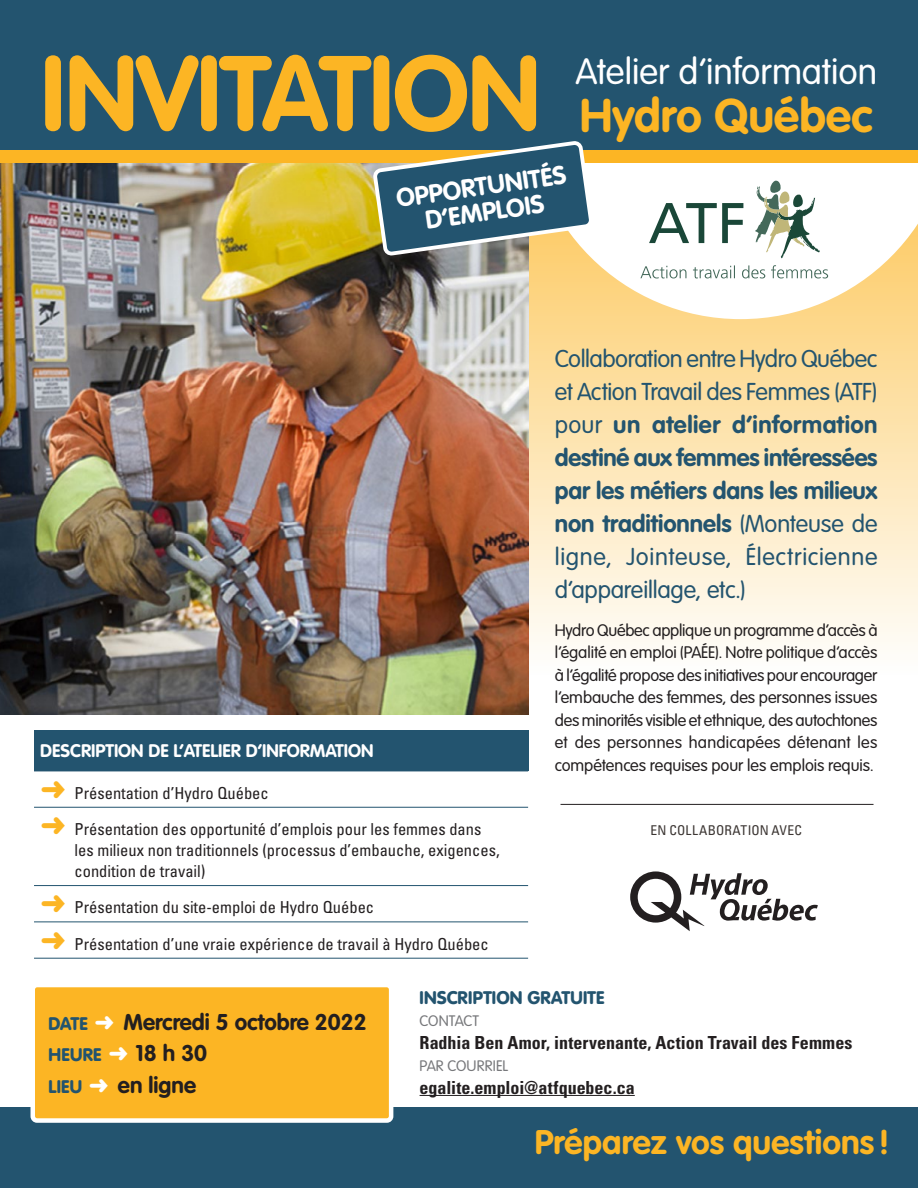
<style>
.page{position:relative;width:918px;height:1188px;background:#fff}
.page>*{position:absolute;margin:0;border:0;box-sizing:border-box;transform-origin:0 0}
.Normal__Web{font:700 104.85px "VAG Rounded Std";letter-spacing:-.015em;color:#fcb524}
.Normal__Web-2{font:700 46.5px "VAG Rounded Std";color:#fcb524}
.Normal__Web-3{font:300 36px "VAG Rounded Std";color:#fff}
.Normal__Web-4{font:700 33.75px "VAG Rounded Std";color:#fcb524}
.Normal__Web-5{font:700 25.5px/26px "VAG Rounded Std";color:#fff;text-align:center}
.t1{font:300 24px/33px "VAG Rounded Std";letter-spacing:.02em;color:#23546f;text-align:justify}
.Normal__Web-6{font:700 22.5px "VAG Rounded Std";color:#231f20}
.Normal__Web-7{font:700 condensed 18px "Univers LT Std";color:#231f20}
.t2{font:700 18px "VAG Rounded Std";color:#fff}
.Normal__Web-8{font:900 18px "VAG Rounded Std";letter-spacing:.01em;color:#23546f}
.t3{font:300 16.5px/22.5px "VAG Rounded Std";letter-spacing:-.005em;color:#231f20;text-align:justify}
.List_Paragraph{font:condensed 16.5px/21px "Univers LT Std";color:#231f20}
.Normal__Web-9{font:300 15px "VAG Rounded Std";letter-spacing:.01em;color:#77787b}
.Normal__Web-10{font:condensed 13.5px "Univers LT Std";letter-spacing:.015em;color:#3c3633}
.s1{color:#fcb524}
.s2{font-weight:700}
.s3{font-weight:900;font-size:18px;color:#23546f}
.s4{color:#fff}
.s5{font-weight:700;font-size:22.5px;color:#231f20}
</style>
<div class="page">
<svg style="left:528px;top:319px;width:390px;height:359px;background:#fce9c2"></svg>
<img style="left:0;top:162px;width:528px;height:553px">
<svg style="left:528px;top:162px;width:390px;height:157px"></svg>
<div style="left:0;top:0;width:918px;height:150px;background:#23546f"></div>
<div style="left:0;top:1108px;width:918px;height:80px;background:#23546f"></div>
<div style="left:33px;top:985px;width:358px;height:136px;background:#fcb524;border-radius:4px"></div>
<div style="left:31px;top:983px;width:362px;height:140px;border:4px solid #fff;border-radius:4px"></div>
<hr style="left:420px;top:1095px;width:215px;height:1px;background:#231f20">
<hr style="left:561px;top:804px;width:313px;height:1px;background:#231f20">
<div style="left:0;top:150px;width:918px;height:12px;background:#fcb524"></div>
<svg style="left:640px;top:265px;width:188px;height:13px"></svg>
<svg style="left:755px;top:181px;width:65px;height:77px"></svg>
<svg style="left:649px;top:203px;width:94px;height:40px"></svg>
<svg style="left:375px;top:141px;width:218px;height:115px"></svg>
<div style="left:34px;top:730px;width:494px;height:41px;background:#23546f"></div>
<hr style="left:34px;top:771px;width:494px;height:1px;background:#23546f">
<hr style="left:34px;top:807px;width:494px;height:1px;background:#23546f">
<hr style="left:34px;top:885px;width:494px;height:1px;background:#23546f">
<hr style="left:34px;top:922px;width:494px;height:1px;background:#23546f">
<hr style="left:34px;top:958px;width:494px;height:1px;background:#23546f">
<svg style="left:630px;top:871px;width:188px;height:60px"></svg>
<p class="Normal__Web" style="left:40px;top:32px;width:501px">INVITATION</p>
<p class="Normal__Web-5" style="left:395px;top:186px;width:173px;rotate:-8deg">OPPORTUNITÉS<br>D’EMPLOIS</p>
<p class="Normal__Web-3" style="left:575px;top:51px;width:303px">Atelier d’information</p>
<p class="Normal__Web-2" style="left:580px;top:88px;width:294px">Hydro Québec</p>
<p class="t2" style="left:40px;top:741px;width:335px">DESCRIPTION DE L’ATELIER D’INFORMATION</p>
<p class="List_Paragraph" style="left:41px;top:782px;width:230px"><span class="s1">➜</span> Présentation d’Hydro Québec</p>
<p class="List_Paragraph" style="left:75px;top:818px;width:427px;text-indent:-34px"><span class="s1">➜</span> Présentation des opportunité d’emplois pour les femmes dans les milieux non traditionnels (processus d’embauche, exigences, condition de travail)</p>
<p class="List_Paragraph" style="left:41px;top:897px;width:335px"><span class="s1">➜</span> Présentation du site-emploi de Hydro Québec</p>
<p class="List_Paragraph" style="left:41px;top:933px;width:449px"><span class="s1">➜</span> Présentation d’une vraie expérience de travail à Hydro Québec</p>
<p class="t1" style="left:555px;top:343px;width:324px">Collaboration entre Hydro Québec et Action Travail des Femmes (ATF) pour <span class="s2">un atelier d’information destiné aux femmes intéressées par les métiers dans les milieux non traditionnels</span> (Monteuse de ligne, Jointeuse, Électricienne d’appareillage, etc.)</p>
<p class="t3" style="left:555px;top:619px;width:324px">Hydro Québec applique un programme d’accès à l’égalité en emploi (PAÉE). Notre politique d’accès à l’égalité propose des initiatives pour encourager l’embauche des femmes, des personnes issues des minorités visible et ethnique, des autochtones et des personnes handicapées détenant les compétences requises pour les emplois requis.</p>
<p class="Normal__Web-10" style="left:651px;top:821px;width:153px">EN COLLABORATION AVEC</p>
<p class="Normal__Web-6" style="left:49px;top:1008px;width:320px"><span class="s3">DATE</span> <span class="s4">➜</span> Mercredi 5 octobre 2022</p>
<p class="Normal__Web-8" style="left:49px;top:1044px;width:160px">HEURE <span class="s4">➜</span> <span class="s5">18 h 30</span></p>
<p class="Normal__Web-6" style="left:49px;top:1071px;width:149px"><span class="s3">LIEU</span> <span class="s4">➜</span> en ligne</p>
<p class="Normal__Web-8" style="left:420px;top:986px;width:186px">INSCRIPTION GRATUITE</p>
<p class="Normal__Web-9" style="left:420px;top:1012px;width:61px">CONTACT</p>
<p class="Normal__Web-7" style="left:420px;top:1031px;width:434px">Radhia Ben Amor, intervenante, Action Travail des Femmes</p>
<p class="Normal__Web-9" style="left:420px;top:1057px;width:90px">PAR COURRIEL</p>
<p class="Normal__Web-7" style="left:420px;top:1076px;width:217px">egalite.emploi@atfquebec.ca</p>
<p class="Normal__Web-4" style="left:535px;top:1123px;width:356px">Préparez vos questions !</p>
</div>
